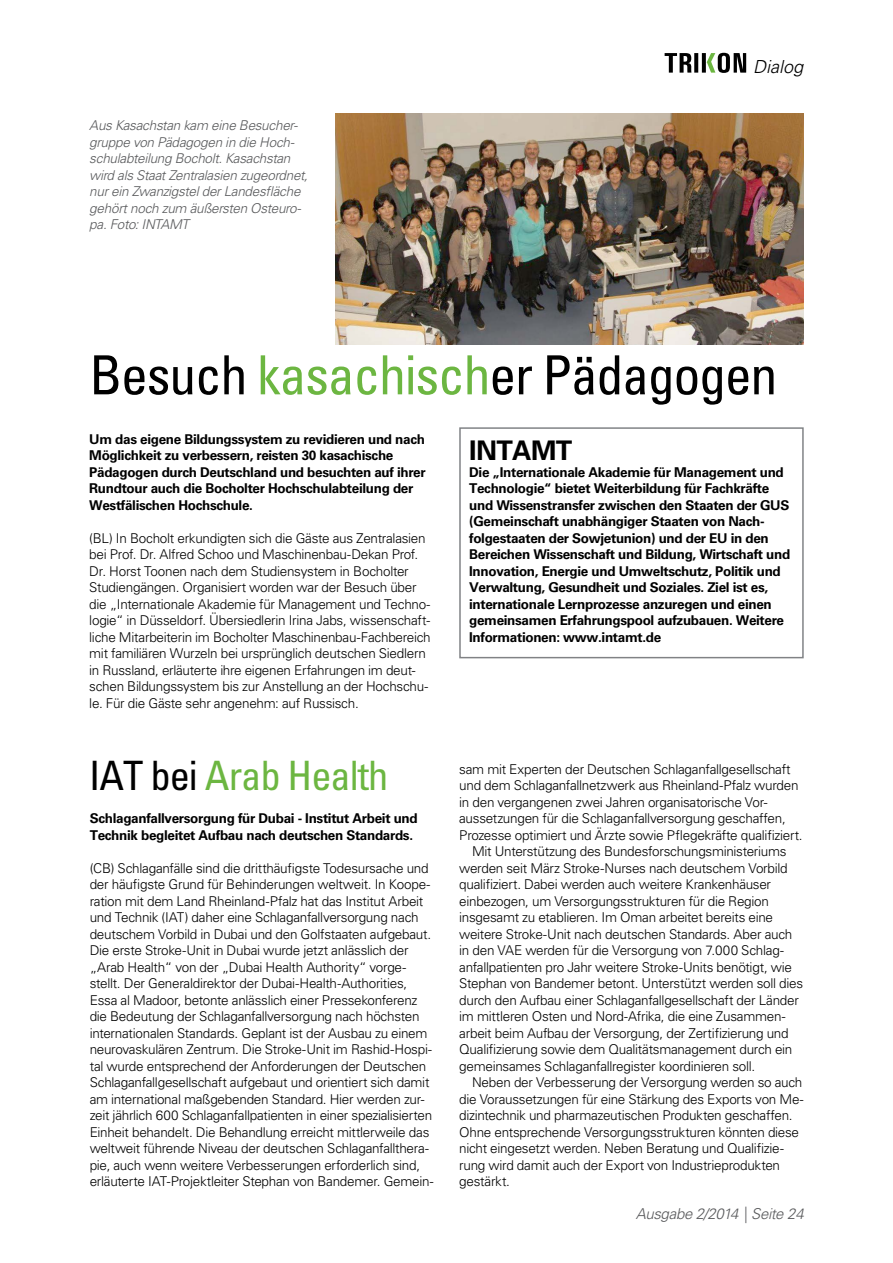
<style>
.page{position:relative;width:893px;height:1263px;background:#fff}
.page>*{position:absolute;margin:0;border:0;box-sizing:border-box;transform-origin:0 0}
.t1{font:condensed 54px "Univers LT Std";letter-spacing:-.025em;color:#000}
.t2{font:condensed 40.5px "Univers LT Std";letter-spacing:-.025em;color:#6cb641}
.t3{font:700 27px "Univers LT Std";letter-spacing:-.025em;color:#000}
.t4{font:italic 300 18px "Univers LT Std";color:#000}
.t5{font:italic 300 15px "Univers LT Std";letter-spacing:-.025em;color:#58595b}
.t6{font:300 13.5px/16.5px "Univers LT Std";letter-spacing:-.02em;color:#000}
.t7{font:700 13.5px/16.5px "Univers LT Std";letter-spacing:-.025em;color:#000}
.t8{font:italic 300 13.5px/16.5px "Univers LT Std";letter-spacing:-.02em;color:#58595b}
.s1{color:#6cb641}
.s2{color:#000}
</style>
<div class="page">
<svg style="left:665px;top:53px;width:81px;height:20px"></svg>
<div style="left:459px;top:427px;width:345px;height:231px;border:1px solid #808285"></div>
<img style="left:336px;top:114px;width:468px;height:231px">
<p class="t8" style="left:89px;top:117px;width:220px">Aus Kasachstan kam eine Besucher&shy;gruppe von Pädagogen in die Hoch&shy;schulabteilung Bocholt. Kasachstan wird als Staat Zentralasien zugeordnet, nur ein Zwanzigstel der Landesfläche gehört noch zum äußersten Osteuro&shy;pa. Foto: INTAMT</p>
<h3 class="t4" style="left:753px;top:55px;width:52px">Dialog</h3>
<h1 class="t1" style="left:89px;top:341px;width:690px">Besuch <span class="s1">kasachisch</span>er Pädagogen</h1>
<p class="t7" style="left:89px;top:431px;width:338px">Um das eigene Bildungssystem zu revidieren und nach Möglichkeit zu verbessern, reisten 30 kasachische Pädagogen durch Deutschland und besuchten auf ihrer Rundtour auch die Bocholter Hochschulabteilung der Westfälischen Hochschule.</p>
<p class="t6" style="left:89px;top:530px;width:343px">(BL) In Bocholt erkundigten sich die Gäste aus Zentralasien bei Prof. Dr. Alfred Schoo und Maschinenbau-Dekan Prof.<br>Dr. Horst Toonen nach dem Studiensystem in Bocholter Studiengängen. Organisiert worden war der Besuch über die „Internationale Akademie für Management und Techno&shy;logie“ in Düsseldorf. Übersiedlerin Irina Jabs, wissenschaft&shy;liche Mitarbeiterin im Bocholter Maschinenbau-Fachbereich mit familiären Wurzeln bei ursprünglich deutschen Siedlern in Russland, erläuterte ihre eigenen Erfahrungen im deut&shy;schen Bildungssystem bis zur Anstellung an der Hochschu&shy;le. Für die Gäste sehr angenehm: auf Russisch.</p>
<h3 class="t3" style="left:469px;top:435px;width:105px">INTAMT</h3>
<p class="t7" style="left:469px;top:464px;width:323px">Die „Internationale Akademie für Management und Technologie“ bietet Weiterbildung für Fachkräfte und Wissenstransfer zwischen den Staaten der GUS (Gemeinschaft unabhängiger Staaten von Nach&shy;folgestaaten der Sowjetunion) und der EU in den Bereichen Wissenschaft und Bildung, Wirtschaft und Innovation, Energie und Umweltschutz, Politik und Verwaltung, Gesundheit und Soziales. Ziel ist es, internationale Lernprozesse anzuregen und einen gemeinsamen Erfahrungspool aufzubauen. Weitere Informationen: www.intamt.de</p>
<h2 class="t2" style="left:89px;top:750px;width:300px"><span class="s2">IAT bei</span> Arab Health</h2>
<p class="t7" style="left:90px;top:810px;width:329px">Schlaganfallversorgung für Dubai - Institut Arbeit und<br>Technik begleitet Aufbau nach deutschen Standards.</p>
<p class="t6" style="left:90px;top:860px;width:345px">(CB) Schlaganfälle sind die dritthäufigste Todesursache und der häufigste Grund für Behinderungen weltweit. In Koope&shy;ration mit dem Land Rheinland-Pfalz hat das Institut Arbeit und Technik (IAT) daher eine Schlaganfallversorgung nach deutschem Vorbild in Dubai und den Golfstaaten aufgebaut.<br>Die erste Stroke-Unit in Dubai wurde jetzt anlässlich der „Arab Health“ von der „Dubai Health Authority“ vorge&shy;stellt. Der Generaldirektor der Dubai-Health-Authorities, Essa al Madoor, betonte anlässlich einer Pressekonferenz die Bedeutung der Schlaganfallversorgung nach höchsten internationalen Standards. Geplant ist der Ausbau zu einem neurovaskulären Zentrum. Die Stroke-Unit im Rashid-Hospi&shy;tal wurde entsprechend der Anforderungen der Deutschen Schlaganfallgesellschaft aufgebaut und orientiert sich damit am international maßgebenden Standard. Hier werden zur&shy;zeit jährlich 600 Schlaganfallpatienten in einer spezialisierten Einheit behandelt. Die Behandlung erreicht mittlerweile das weltweit führende Niveau der deutschen Schlaganfallthera&shy;pie, auch wenn weitere Verbesserungen erforderlich sind, erläuterte IAT-Projektleiter Stephan von Bandemer. Gemein-</p>
<p class="t6" style="left:459px;top:761px;width:333px">sam mit Experten der Deutschen Schlaganfallgesellschaft</p>
<p class="t6" style="left:459px;top:777px;width:341px">und dem Schlaganfallnetzwerk aus Rheinland-Pfalz wurden</p>
<p class="t6" style="left:459px;top:794px;width:310px">in den vergangenen zwei Jahren organisatorische Vor-</p>
<p class="t6" style="left:459px;top:810px;width:328px">aussetzungen für die Schlaganfallversorgung geschaffen,</p>
<p class="t6" style="left:459px;top:827px;width:345px">Prozesse optimiert und Ärzte sowie Pflegekräfte qualifiziert.</p>
<p class="t6" style="left:472px;top:843px;width:316px">Mit Unterstützung des Bundesforschungsministeriums</p>
<p class="t6" style="left:459px;top:860px;width:330px">werden seit März Stroke-Nurses nach deutschem Vorbild</p>
<p class="t6" style="left:459px;top:876px;width:313px">qualifiziert. Dabei werden auch weitere Krankenhäuser</p>
<p class="t6" style="left:459px;top:893px;width:311px">einbezogen, um Versorgungsstrukturen für die Region</p>
<p class="t6" style="left:459px;top:909px;width:315px">insgesamt zu etablieren. Im Oman arbeitet bereits eine</p>
<p class="t6" style="left:459px;top:926px;width:335px">weitere Stroke-Unit nach deutschen Standards. Aber auch</p>
<p class="t6" style="left:459px;top:942px;width:326px">in den VAE werden für die Versorgung von 7.000 Schlag-</p>
<p class="t6" style="left:459px;top:959px;width:334px">anfallpatienten pro Jahr weitere Stroke-Units benötigt, wie</p>
<p class="t6" style="left:459px;top:975px;width:345px">Stephan von Bandemer betont. Unterstützt werden soll dies</p>
<p class="t6" style="left:459px;top:992px;width:341px">durch den Aufbau einer Schlaganfallgesellschaft der Länder</p>
<p class="t6" style="left:459px;top:1008px;width:328px">im mittleren Osten und Nord-Afrika, die eine Zusammen-</p>
<p class="t6" style="left:459px;top:1025px;width:331px">arbeit beim Aufbau der Versorgung, der Zertifizierung und</p>
<p class="t6" style="left:459px;top:1041px;width:335px">Qualifizierung sowie dem Qualitätsmanagement durch ein</p>
<p class="t6" style="left:459px;top:1058px;width:297px">gemeinsames Schlaganfallregister koordinieren soll.</p>
<p class="t6" style="left:472px;top:1074px;width:332px">Neben der Verbesserung der Versorgung werden so auch</p>
<p class="t6" style="left:459px;top:1091px;width:346px">die Voraussetzungen für eine Stärkung des Exports von Me-</p>
<p class="t6" style="left:459px;top:1107px;width:335px">dizintechnik und pharmazeutischen Produkten geschaffen.</p>
<p class="t6" style="left:459px;top:1124px;width:341px">Ohne entsprechende Versorgungsstrukturen könnten diese</p>
<p class="t6" style="left:459px;top:1140px;width:326px">nicht eingesetzt werden. Neben Beratung und Qualifizie-</p>
<p class="t6" style="left:459px;top:1157px;width:322px">rung wird damit auch der Export von Industrieprodukten</p>
<p class="t6" style="left:459px;top:1173px;width:52px">gestärkt.</p>
<p class="t5" style="left:636px;top:1205px;width:169px">Ausgabe 2/2014 | Seite 24</p>
</div>
